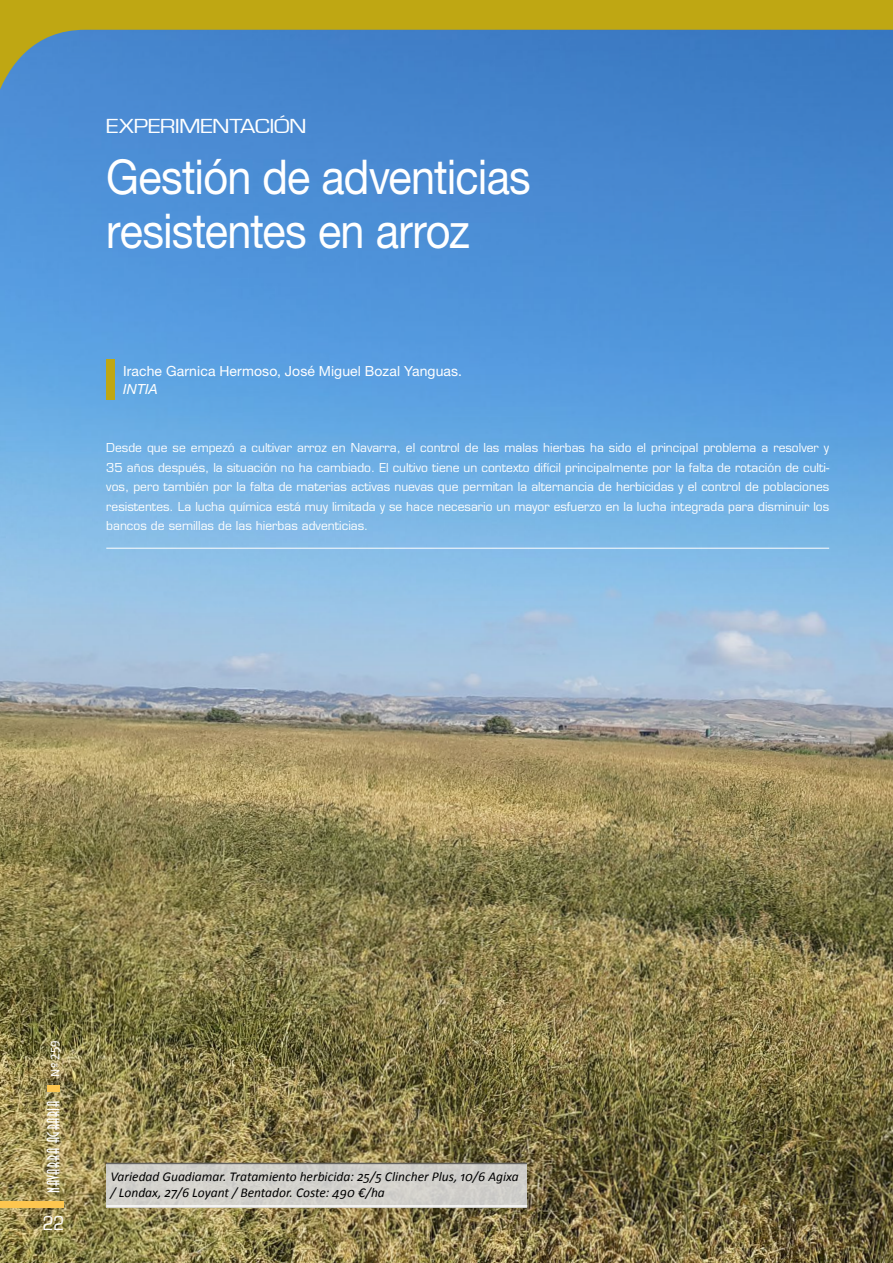
<style>
.page{position:relative;width:893px;height:1263px;background:#fff}
.page>*{position:absolute;margin:0;border:0;box-sizing:border-box;transform-origin:0 0}
.t1{font:48px/54px "Helvetica Neue LT Std";letter-spacing:-.02em;color:#fff;scale:.9 1}
.t2{font:21px "Eurostile T";letter-spacing:-.02em;color:#fff;scale:1.2 1}
.t3{font:21px "Eurostile T";letter-spacing:-.02em;color:#fff;scale:.85 1}
.t4{font:16.5px "Anastasia";letter-spacing:.04em;color:#fff;scale:.95 1}
.t5{font:13.95px "Helvetica Neue LT Std";letter-spacing:.01em;color:#fff}
.t6{font:italic 13.95px "Helvetica Neue LT Std";letter-spacing:.005em;color:#fff}
.t7{font:italic 13.5px/15.5px "Calibri";color:#000}
.t8{font:13.5px "Calibri";color:#fff;scale:.95 1}
.t9{font:12px/19.5px "Eurostile LT Std";color:#fff;text-align:justify}
</style>
<div class="page">
<img style="left:0;top:170px;width:892px;height:1093px">
<svg style="left:0;top:0;width:893px;height:170px;background:#5a8aa9"></svg>
<div style="left:106px;top:359px;width:9px;height:41px;background:#bfa713"></div>
<hr style="left:106px;top:548px;width:723px;height:1px;background:#fff">
<div style="left:0;top:1201px;width:64px;height:7px;background:#fdc64f"></div>
<div style="left:47px;top:1085px;width:13px;height:6px;background:#fdc64f"></div>
<div style="left:106px;top:1164px;width:421px;height:44px;background:#d2d0cb"></div>
<hr style="left:106px;top:1163px;width:421px;height:1px;background:#646363">
<hr style="left:106px;top:1205px;width:421px;height:2px;background:#fff">
<h2 class="t2" style="left:106px;top:115px;width:169px">EXPERIMENTACIÓN</h2>
<h1 class="t1" style="left:106px;top:149px;width:473px">Gestión de adventicias resistentes en arroz</h1>
<p class="t5" style="left:123px;top:362px;width:341px">Irache Garnica Hermoso, José Miguel Bozal Yanguas.</p>
<p class="t6" style="left:123px;top:380px;width:36px">INTIA</p>
<p class="t9" style="left:106px;top:438px;width:724px">Desde que se empezó a cultivar arroz en Navarra, el control de las malas hierbas ha sido el principal problema a resolver y 35 años después, la situación no ha cambiado. El cultivo tiene un contexto difícil principalmente por la falta de rotación de culti&shy;vos, pero también por la falta de materias activas nuevas que permitan la alternancia de herbicidas y el control de poblaciones resistentes. La lucha química está muy limitada y se hace necesario un mayor esfuerzo en la lucha integrada para disminuir los bancos de semillas de las hierbas adventicias.</p>
<p class="t8" style="left:47px;top:1077px;width:40px;rotate:-90deg">Nº 259</p>
<h3 class="t4" style="left:44px;top:1193px;width:99px;rotate:-90deg">NAVARRA AGRARIA</h3>
<h2 class="t3" style="left:43px;top:1212px;width:27px">22</h2>
<p class="t7" style="left:111px;top:1168px;width:410px">Variedad Guadiamar. Tratamiento herbicida: 25/5 Clincher Plus, 10/6 Agixa / Londax, 27/6 Loyant / Bentador. Coste: 490 €/ha</p>
</div>
